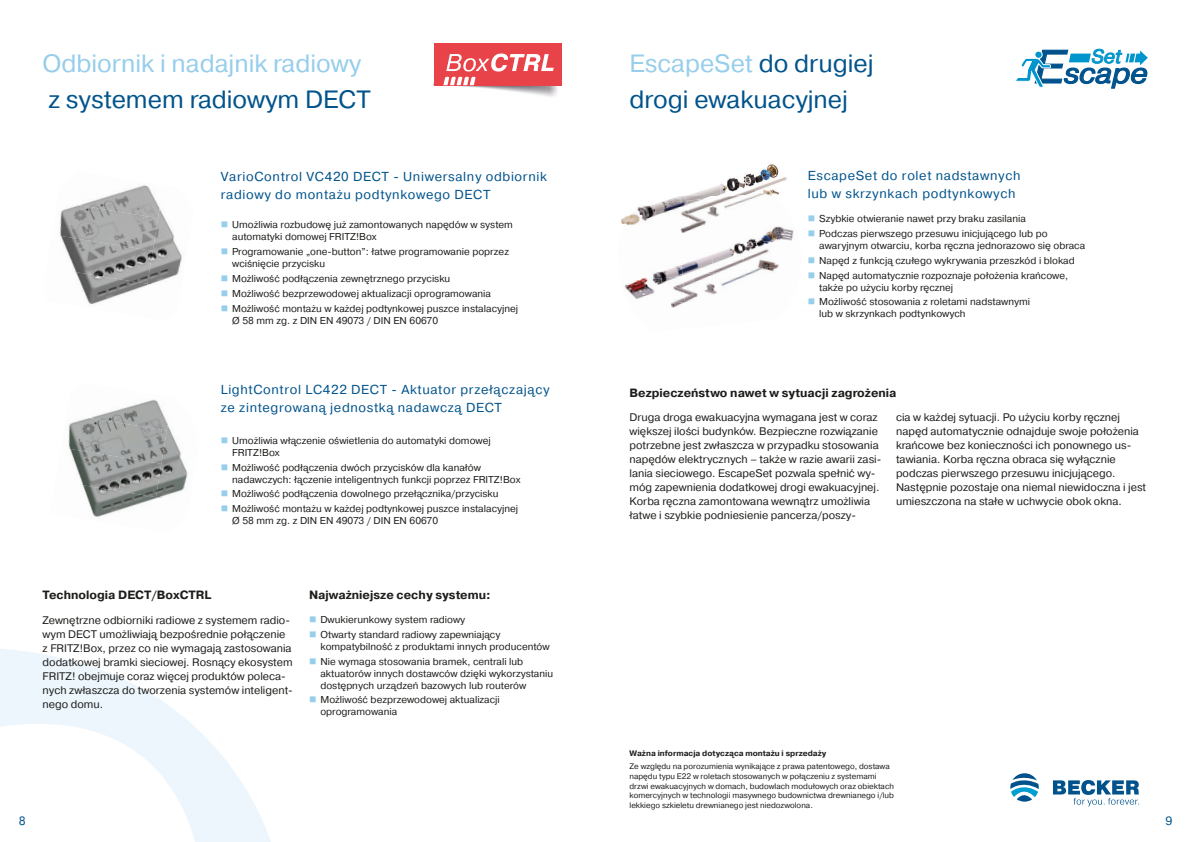
<style>
.page{position:relative;width:1191px;height:842px;background:#fff}
.page>*{position:absolute;margin:0;border:0;box-sizing:border-box;transform-origin:0 0}
.t1{font:italic 27.9px "Pragmatica";color:#00528d;scale:1.07 1}
.t2{font:25px/36px "Pragmatica";color:#00538b}
.t3{font:25px "Pragmatica";color:#96ceeb}
.t4{font:italic 19.1px "Pragmatica";color:#0095cd}
.t5{font:13px/18px "Pragmatica";letter-spacing:.05em;color:#00538b}
.t6{font:700 12px "Pragmatica";color:#1d1d1b}
.t7{font:12px "Pragmatica";color:#00538b}
.t8{font:11px/14px "Pragmatica";color:#1d1d1b}
.t9{font:10px/12px "Pragmatica";color:#1d1d1b}
.t10{font:8px/9.6px "Pragmatica";color:#1d1d1b}
.t11{font:700 8px "Pragmatica";color:#1d1d1b}
.s1{color:#96ceeb}
.s2{font-size:46.6px}
</style>
<div class="page">
<svg style="left:1053px;top:780px;width:86px;height:26px"></svg>
<svg style="left:1010px;top:773px;width:28px;height:29px"></svg>
<svg style="left:0;top:649px;width:271px;height:193px"></svg>
<img style="left:89px;top:185px;width:58px;height:17px">
<img style="left:147px;top:186px;width:35px;height:98px">
<img style="left:59px;top:202px;width:99px;height:49px">
<img style="left:59px;top:234px;width:94px;height:50px">
<img style="left:59px;top:267px;width:88px;height:37px">
<img style="left:142px;top:284px;width:10px;height:20px">
<img style="left:102px;top:399px;width:54px;height:15px">
<img style="left:156px;top:400px;width:32px;height:97px">
<img style="left:68px;top:414px;width:99px;height:50px">
<img style="left:68px;top:447px;width:93px;height:50px">
<img style="left:68px;top:481px;width:88px;height:37px">
<img style="left:150px;top:497px;width:12px;height:21px">
<img style="left:433px;top:43px;width:129px;height:54px">
<div style="left:433px;top:43px;width:128px;height:42px;background:#e9434a"></div>
<svg style="left:443px;top:54px;width:111px;height:31px"></svg>
<img style="left:685px;top:164px;width:102px;height:32px">
<img style="left:665px;top:196px;width:21px;height:5px">
<img style="left:686px;top:196px;width:25px;height:5px">
<img style="left:741px;top:235px;width:31px;height:9px">
<img style="left:772px;top:229px;width:22px;height:12px">
<img style="left:634px;top:278px;width:14px;height:4px">
<img style="left:652px;top:265px;width:28px;height:11px">
<img style="left:680px;top:255px;width:31px;height:21px">
<img style="left:711px;top:244px;width:31px;height:29px">
<img style="left:742px;top:241px;width:31px;height:26px">
<img style="left:773px;top:238px;width:21px;height:29px">
<img style="left:652px;top:276px;width:30px;height:26px">
<img style="left:682px;top:273px;width:31px;height:29px">
<img style="left:713px;top:270px;width:31px;height:25px">
<img style="left:744px;top:267px;width:31px;height:11px">
<img style="left:775px;top:264px;width:19px;height:5px">
<img style="left:671px;top:302px;width:14px;height:6px">
<img style="left:685px;top:299px;width:28px;height:3px">
<img style="left:623px;top:204px;width:31px;height:21px">
<img style="left:654px;top:201px;width:33px;height:17px">
<img style="left:687px;top:197px;width:33px;height:22px">
<img style="left:720px;top:194px;width:34px;height:15px">
<img style="left:754px;top:193px;width:33px;height:5px">
<img style="left:680px;top:225px;width:9px;height:8px">
<img style="left:689px;top:219px;width:17px;height:12px">
<img style="left:764px;top:226px;width:25px;height:9px">
<svg style="left:1069px;top:54px;width:21px;height:8px"></svg>
<svg style="left:1125px;top:51px;width:22px;height:14px"></svg>
<div style="left:1034px;top:51px;width:8px;height:7px;background:#0095cd;border-radius:50%"></div>
<div style="left:1034px;top:51px;width:8px;height:7px;border:1px solid #fff;border-radius:50%"></div>
<svg style="left:1016px;top:58px;width:34px;height:30px"></svg>
<h2 class="t3" style="left:43px;top:48px;width:320px">Odbiornik i nadajnik radiowy</h2>
<h2 class="t2" style="left:48px;top:82px;width:324px">z systemem radiowym DECT</h2>
<h3 class="t5" style="left:221px;top:168px;width:327px">VarioControl VC420 DECT - Uniwersalny odbiornik radiowy do montażu podtynkowego DECT</h3>
<p class="t9" style="left:232px;top:219px;width:282px;text-indent:-11px"><span class="s1">■</span> Umożliwia rozbudowę już zamontowanych napędów w system automatyki domowej FRITZ!Box</p>
<p class="t9" style="left:232px;top:246px;width:278px;text-indent:-11px"><span class="s1">■</span> Programowanie „one-button”: łatwe programowanie poprzez wciśnięcie przycisku</p>
<p class="t9" style="left:221px;top:273px;width:231px"><span class="s1">■</span> Możliwość podłączenia zewnętrznego przycisku</p>
<p class="t9" style="left:221px;top:288px;width:272px"><span class="s1">■</span> Możliwość bezprzewodowej aktualizacji oprogramowania</p>
<p class="t9" style="left:232px;top:302px;width:287px;text-indent:-11px"><span class="s1">■</span> Możliwość montażu w każdej podtynkowej puszce instalacyjnej<br>Ø 58 mm zg. z DIN EN 49073 / DIN EN 60670</p>
<h3 class="t5" style="left:221px;top:381px;width:330px">LightControl LC422 DECT - Aktuator przełączający ze zintegrowaną jednostką nadawczą DECT</h3>
<p class="t9" style="left:232px;top:434px;width:260px;text-indent:-11px"><span class="s1">■</span> Umożliwia włączenie oświetlenia do automatyki domowej<br>FRITZ!Box</p>
<p class="t9" style="left:232px;top:461px;width:290px;text-indent:-11px"><span class="s1">■</span> Możliwość podłączenia dwóch przycisków dla kanałów nadawczych: łączenie inteligentnych funkcji poprzez FRITZ!Box</p>
<p class="t9" style="left:221px;top:488px;width:279px"><span class="s1">■</span> Możliwość podłączenia dowolnego przełącznika/przycisku</p>
<p class="t9" style="left:232px;top:503px;width:287px;text-indent:-11px"><span class="s1">■</span> Możliwość montażu w każdej podtynkowej puszce instalacyjnej<br>Ø 58 mm zg. z DIN EN 49073 / DIN EN 60670</p>
<p class="t6" style="left:43px;top:587px;width:170px">Technologia DECT/BoxCTRL</p>
<p class="t8" style="left:43px;top:613px;width:252px">Zewnętrzne odbiorniki radiowe z systemem radio&shy;wym DECT umożliwiają bezpośrednie połączenie z FRITZ!Box, przez co nie wymagają zastosowania dodatkowej bramki sieciowej. Rosnący ekosystem FRITZ! obejmuje coraz więcej produktów poleca&shy;nych zwłaszcza do tworzenia systemów inteligent&shy;nego domu.</p>
<p class="t9" style="left:309px;top:614px;width:158px"><span class="s1">■</span> Dwukierunkowy system radiowy</p>
<p class="t6" style="left:309px;top:587px;width:183px">Najważniejsze cechy systemu:</p>
<p class="t9" style="left:320px;top:628px;width:231px;text-indent:-11px"><span class="s1">■</span> Otwarty standard radiowy zapewniający kompatybilność z produktami innych producentów</p>
<p class="t9" style="left:320px;top:655px;width:234px;text-indent:-11px"><span class="s1">■</span> Nie wymaga stosowania bramek, centrali lub aktuatorów innych dostawców dzięki wykorzystaniu dostępnych urządzeń bazowych lub routerów</p>
<p class="t9" style="left:320px;top:694px;width:181px;text-indent:-11px"><span class="s1">■</span> Możliwość bezprzewodowej aktualizacji oprogramowania</p>
<h2 class="t2" style="left:629px;top:46px;width:245px"><span class="s1">EscapeSet</span> do drugiej drogi ewakuacyjnej</h2>
<h3 class="t4" style="left:1091px;top:44px;width:31px">Set</h3>
<h1 class="t1" style="left:1033px;top:56px;width:108px"><span class="s2">E</span>scape</h1>
<h3 class="t5" style="left:808px;top:167px;width:214px">EscapeSet do rolet nadstawnych lub w skrzynkach podtynkowych</h3>
<p class="t9" style="left:808px;top:213px;width:220px"><span class="s1">■</span> Szybkie otwieranie nawet przy braku zasilania</p>
<p class="t9" style="left:819px;top:228px;width:268px;text-indent:-11px"><span class="s1">■</span> Podczas pierwszego przesuwu inicjującego lub po awaryjnym otwarciu, korba ręczna jednorazowo się obraca</p>
<p class="t9" style="left:808px;top:255px;width:268px"><span class="s1">■</span> Napęd z funkcją czułego wykrywania przeszkód i blokad</p>
<p class="t9" style="left:819px;top:269px;width:251px;text-indent:-11px"><span class="s1">■</span> Napęd automatycznie rozpoznaje położenia krańcowe, także po użyciu korby ręcznej</p>
<p class="t9" style="left:819px;top:296px;width:212px;text-indent:-11px"><span class="s1">■</span> Możliwość stosowania z roletami nadstawnymi lub w skrzynkach podtynkowych</p>
<p class="t6" style="left:629px;top:385px;width:268px">Bezpieczeństwo nawet w sytuacji zagrożenia</p>
<p class="t8" style="left:629px;top:411px;width:253px">Druga droga ewakuacyjna wymagana jest w coraz większej ilości budynków. Bezpieczne rozwiązanie potrzebne jest zwłaszcza w przypadku stosowania napędów elektrycznych – także w razie awarii zasi&shy;lania sieciowego. EscapeSet pozwala spełnić wy&shy;móg zapewnienia dodatkowej drogi ewakuacyjnej.<br>Korba ręczna zamontowana wewnątrz umożliwia łatwe i szybkie podniesienie pancerza/poszy-</p>
<p class="t8" style="left:896px;top:411px;width:251px">cia w każdej sytuacji. Po użyciu korby ręcznej napęd automatycznie odnajduje swoje położenia krańcowe bez konieczności ich ponownego us&shy;tawiania. Korba ręczna obraca się wyłącznie podczas pierwszego przesuwu inicjującego.<br>Następnie pozostaje ona niemal niewidoczna i jest umieszczona na stałe w uchwycie obok okna.</p>
<p class="t11" style="left:629px;top:748px;width:198px">Ważna informacja dotycząca montażu i sprzedaży</p>
<p class="t10" style="left:629px;top:762px;width:266px">Ze względu na porozumienia wynikające z prawa patentowego, dostawa napędu typu E22 w roletach stosowanych w połączeniu z systemami drzwi ewakuacyjnych w domach, budowlach modułowych oraz obiektach komercyjnych w technologii masywnego budownictwa drewnianego i/lub lekkiego szkieletu drewnianego jest niedozwolona.</p>
<p class="t7" style="left:19px;top:813px;width:8px">8</p>
<p class="t7" style="left:1165px;top:813px;width:8px">9</p>
</div>
